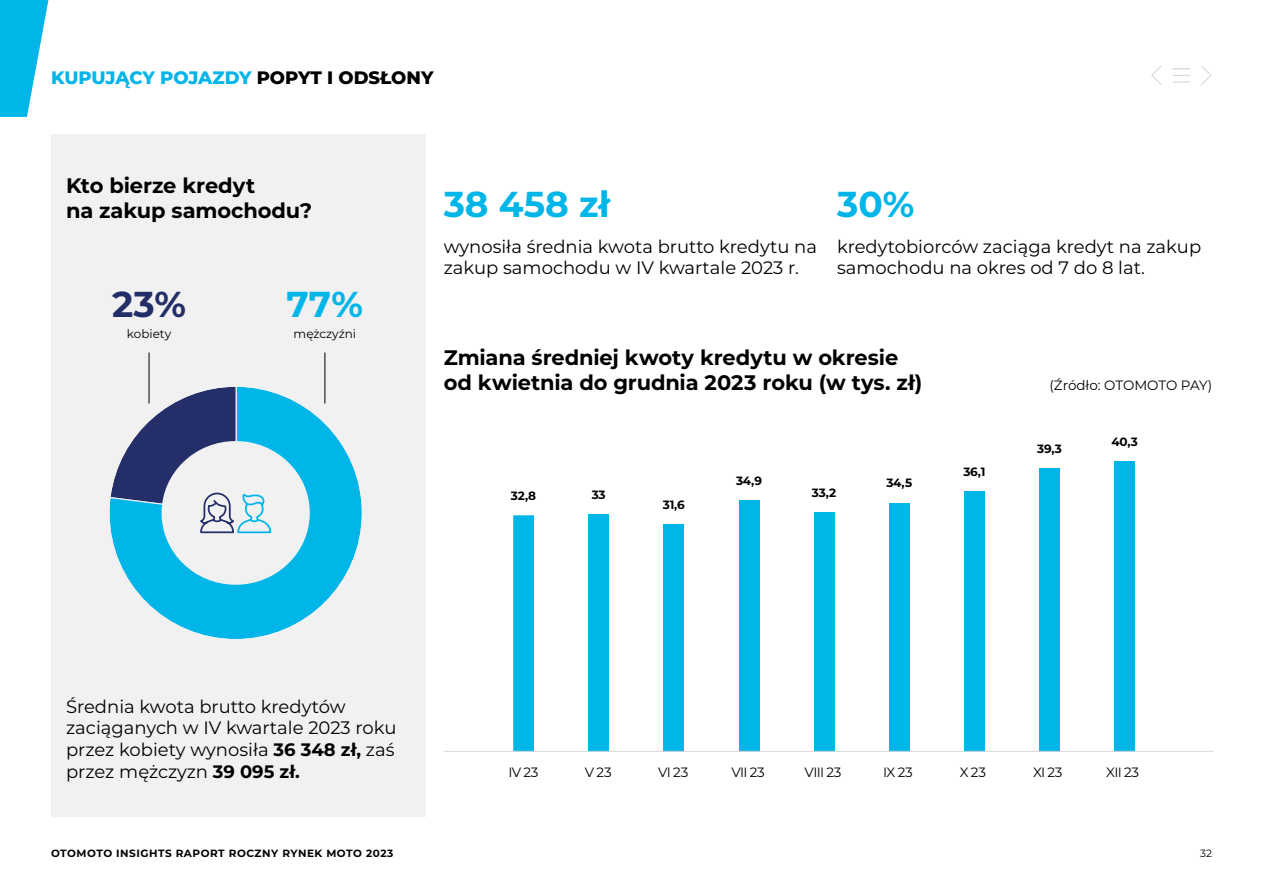
<style>
.page{position:relative;width:1263px;height:893px;background:#fff}
.page>*{position:absolute;margin:0;border:0;box-sizing:border-box;transform-origin:0 0}
.t1{font:700 36px "Montserrat";color:#00b5e8}
.t2{font:700 36px "Montserrat";color:#232e69}
.t3{font:700 21px/25.2px "Montserrat";letter-spacing:-.005em;color:#000}
.t4{font:18px/21.6px "Montserrat";color:#000}
.t5{font:800 18px "Montserrat";letter-spacing:-.015em;color:#00b5e8}
.t6{font:800 18px "Montserrat";color:#000}
.t7{font:13.5px "Montserrat";letter-spacing:-.01em;color:#000}
.t8{font:700 12px "Montserrat";letter-spacing:-.02em;color:#000}
.t9{font:12px "Montserrat";color:#000}
.t10{font:700 10.5px "Montserrat";letter-spacing:.05em;color:#000}
.t11{font:10.5px "Montserrat";color:#000}
.s1{font-weight:700}
</style>
<div class="page">
<svg style="left:1201px;top:66px;width:11px;height:19px"></svg>
<svg style="left:1151px;top:66px;width:11px;height:19px"></svg>
<svg style="left:1173px;top:68px;width:17px;height:1px"></svg>
<svg style="left:1173px;top:75px;width:17px;height:8px"></svg>
<svg style="left:0;top:0;width:49px;height:117px"></svg>
<div style="left:51px;top:134px;width:375px;height:682px;background:#f1f1f2"></div>
<hr style="left:325px;top:353px;width:1px;height:50px;background:#000">
<hr style="left:149px;top:353px;width:1px;height:50px;background:#000">
<svg style="left:111px;top:385px;width:251px;height:254px"></svg>
<div style="left:162px;top:441px;width:148px;height:144px;background:#f1f1f2;border-radius:50%"></div>
<svg style="left:109px;top:385px;width:163px;height:149px"></svg>
<div style="left:739px;top:500px;width:20px;height:252px;background:#00b5e8"></div>
<div style="left:964px;top:491px;width:21px;height:261px;background:#00b5e8"></div>
<div style="left:814px;top:512px;width:20px;height:240px;background:#00b5e8"></div>
<div style="left:663px;top:524px;width:21px;height:228px;background:#00b5e8"></div>
<div style="left:1039px;top:468px;width:21px;height:284px;background:#00b5e8"></div>
<div style="left:1114px;top:461px;width:21px;height:291px;background:#00b5e8"></div>
<div style="left:889px;top:503px;width:21px;height:249px;background:#00b5e8"></div>
<div style="left:588px;top:514px;width:21px;height:238px;background:#00b5e8"></div>
<div style="left:513px;top:515px;width:21px;height:236px;background:#00b5e8"></div>
<hr style="left:444px;top:751px;width:769px;height:1px;background:#d9d9d9">
<p class="t5" style="left:51px;top:65px;width:176px">KUPUJĄCY POJAZDY</p>
<p class="t6" style="left:257px;top:65px;width:164px">POPYT I ODSŁONY</p>
<p class="t3" style="left:66px;top:172px;width:248px">Kto bierze kredyt<br>na zakup samochodu?</p>
<h1 class="t2" style="left:112px;top:278px;width:75px">23%</h1>
<p class="t9" style="left:127px;top:325px;width:46px">kobiety</p>
<h1 class="t1" style="left:287px;top:278px;width:78px">77%</h1>
<p class="t9" style="left:294px;top:325px;width:64px">mężczyźni</p>
<h1 class="t1" style="left:444px;top:179px;width:168px">38 458 zł</h1>
<h1 class="t1" style="left:837px;top:179px;width:79px">30%</h1>
<p class="t4" style="left:444px;top:235px;width:375px">wynosiła średnia kwota brutto kredytu na zakup samochodu w IV kwartale 2023 r.</p>
<p class="t4" style="left:837px;top:235px;width:366px">kredytobiorców zaciąga kredyt na zakup samochodu na okres od 7 do 8 lat.</p>
<p class="t3" style="left:444px;top:344px;width:480px">Zmiana średniej kwoty kredytu w okresie od kwietnia do grudnia 2023 roku (w tys. zł)</p>
<p class="t8" style="left:511px;top:487px;width:27px">32,8</p>
<p class="t8" style="left:592px;top:486px;width:15px">33</p>
<p class="t8" style="left:663px;top:496px;width:24px">31,6</p>
<p class="t8" style="left:736px;top:472px;width:27px">34,9</p>
<p class="t8" style="left:812px;top:484px;width:26px">33,2</p>
<p class="t8" style="left:886px;top:474px;width:27px">34,5</p>
<p class="t8" style="left:963px;top:463px;width:23px">36,1</p>
<p class="t7" style="left:1049px;top:376px;width:164px">(Źródło: OTOMOTO PAY)</p>
<p class="t8" style="left:1037px;top:441px;width:26px">39,3</p>
<p class="t8" style="left:1111px;top:433px;width:28px">40,3</p>
<p class="t4" style="left:66px;top:695px;width:332px">Średnia kwota brutto kredytów zaciąganych w IV kwartale 2023 roku przez kobiety wynosiła <span class="s1">36 348 zł,</span> zaś przez mężczyzn <span class="s1">39 095 zł.</span></p>
<p class="t7" style="left:508px;top:762px;width:32px">IV 23</p>
<p class="t7" style="left:585px;top:762px;width:28px">V 23</p>
<p class="t7" style="left:658px;top:762px;width:32px">VI 23</p>
<p class="t7" style="left:731px;top:762px;width:35px">VII 23</p>
<p class="t7" style="left:804px;top:762px;width:38px">VIII 23</p>
<p class="t7" style="left:883px;top:762px;width:31px">IX 23</p>
<p class="t7" style="left:960px;top:762px;width:28px">X 23</p>
<p class="t7" style="left:1033px;top:762px;width:31px">XI 23</p>
<p class="t7" style="left:1106px;top:762px;width:34px">XII 23</p>
<p class="t10" style="left:51px;top:845px;width:344px">OTOMOTO INSIGHTS RAPORT ROCZNY RYNEK MOTO 2023</p>
<p class="t11" style="left:1200px;top:846px;width:13px">32</p>
</div>
